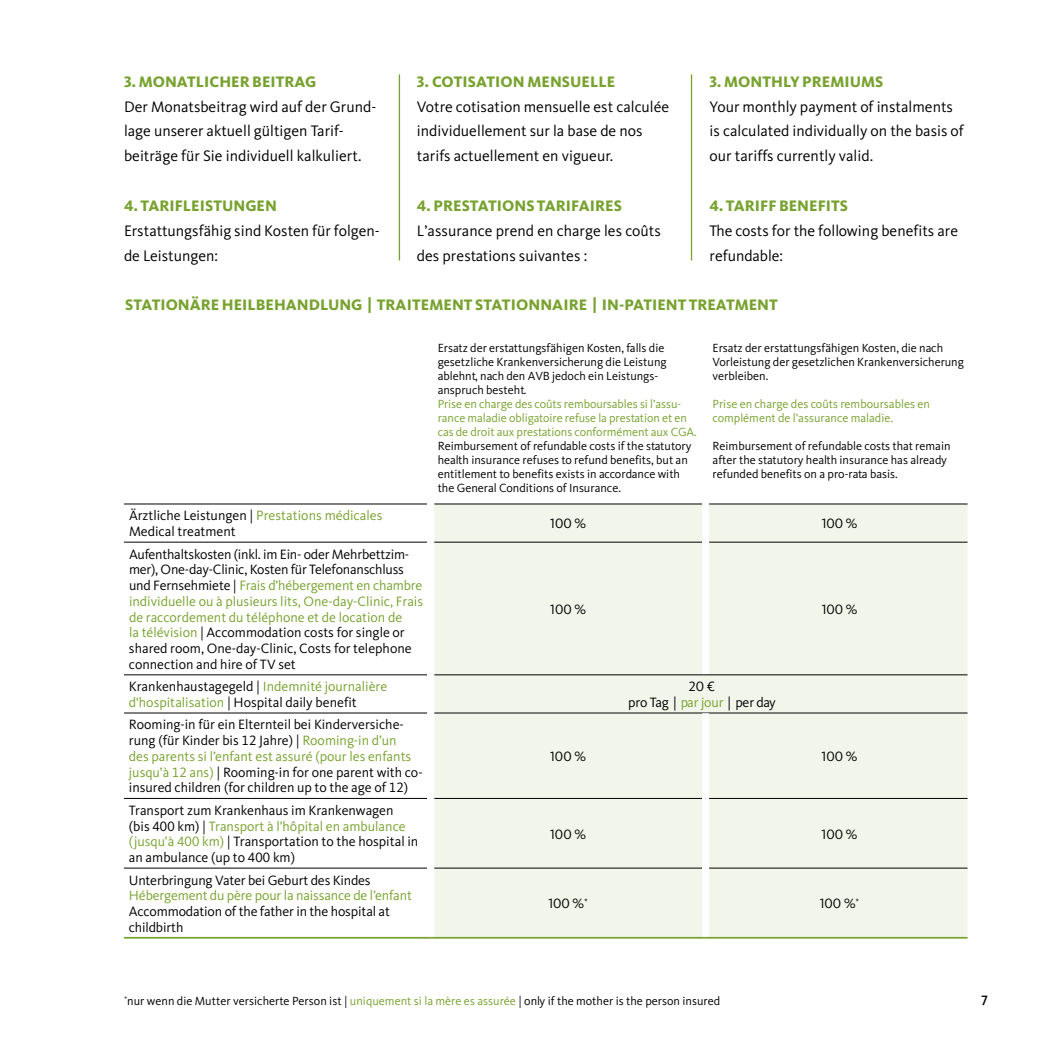
<style>
.page{position:relative;width:1042px;height:1042px;background:#fff}
.page>*{position:absolute;margin:0;border:0;box-sizing:border-box;transform-origin:0 0}
.t1{font:15.75px/24.8px "Kievit TF";color:#000}
.t2{font:15.75px/24.8px "Kievit";letter-spacing:.005em;color:#000}
.t3{font:15.75px "Kievit Extra Bold SC";color:#78a22f}
.t4{font:800 15.75px "Kievit";color:#78a22f}
.t5{font:14px/15.8px "Kievit TF";color:#000}
.t6{font:14px "Kievit Regular SC";color:#000}
.t7{font:14px "Kievit TF";letter-spacing:-.01em;color:#78a22f}
.t8{font:14px "Kievit";letter-spacing:-.01em;color:#000}
.t9{font:14px "Kievit Medium SC";color:#000}
.t10{font:12.25px/14px "Kievit";color:#000}
.t11{font:12.25px/14px "Kievit";letter-spacing:-.005em;color:#78a22f}
.s1{font-family:"Kievit Extra Bold SC";font-weight:400}
.s2{color:#78a22f}
.s3{font-family:"Charter EF"}
</style>
<div class="page">
<hr style="left:691px;top:74px;width:1px;height:186px;background:#78a22f">
<hr style="left:399px;top:74px;width:1px;height:186px;background:#78a22f">
<div style="left:434px;top:505px;width:533px;height:432px;background:#f2f6ea"></div>
<hr style="left:124px;top:504px;width:303px;height:1px;background:#000">
<hr style="left:434px;top:504px;width:268px;height:1px;background:#000">
<hr style="left:709px;top:504px;width:264px;height:1px;background:#000">
<hr style="left:124px;top:542px;width:303px;height:1px;background:#000">
<hr style="left:434px;top:542px;width:268px;height:1px;background:#000">
<hr style="left:709px;top:542px;width:264px;height:1px;background:#000">
<hr style="left:124px;top:713px;width:303px;height:1px;background:#000">
<div style="left:702px;top:504px;width:7px;height:38px;background:#fff"></div>
<div style="left:702px;top:542px;width:7px;height:132px;background:#fff"></div>
<hr style="left:124px;top:674px;width:303px;height:1px;background:#000">
<hr style="left:434px;top:674px;width:271px;height:1px;background:#000">
<hr style="left:705px;top:674px;width:268px;height:1px;background:#000">
<hr style="left:124px;top:868px;width:303px;height:1px;background:#000">
<hr style="left:434px;top:868px;width:268px;height:1px;background:#000">
<hr style="left:709px;top:868px;width:264px;height:1px;background:#000">
<hr style="left:124px;top:798px;width:303px;height:1px;background:#000">
<hr style="left:434px;top:798px;width:268px;height:1px;background:#000">
<hr style="left:709px;top:798px;width:264px;height:1px;background:#000">
<hr style="left:434px;top:713px;width:271px;height:1px;background:#000">
<hr style="left:705px;top:713px;width:268px;height:1px;background:#000">
<div style="left:702px;top:713px;width:7px;height:85px;background:#fff"></div>
<div style="left:702px;top:798px;width:7px;height:70px;background:#fff"></div>
<div style="left:702px;top:868px;width:7px;height:69px;background:#fff"></div>
<hr style="left:124px;top:937px;width:307px;height:1px;background:#78a22f">
<hr style="left:431px;top:937px;width:274px;height:1px;background:#78a22f">
<hr style="left:705px;top:937px;width:268px;height:1px;background:#78a22f">
<div style="left:967px;top:50px;width:7px;height:979px;background:#fff"></div>
<p class="t3" style="left:124px;top:72px;width:194px">3. MONATLICHE R BE ITRAG</p>
<p class="t1" style="left:124px;top:94px;width:254px">Der Monatsbeitrag wird auf der Grund&shy;lage unserer aktuell gültigen Tarif&shy;beiträge für Sie individuell kalkuliert.</p>
<p class="t3" style="left:124px;top:196px;width:154px">4. TARIFLEISTUNGEN</p>
<p class="t1" style="left:124px;top:218px;width:257px">Erstattungsfähig sind Kosten für folgen&shy;de Leistungen:</p>
<p class="t4" style="left:417px;top:72px;width:35px"><span class="s1">3</span>. COTISATIO</p>
<p class="t4" style="left:513px;top:72px;width:59px">N MENSUELLE</p>
<p class="t1" style="left:417px;top:94px;width:254px">Votre cotisation mensuelle est calculée individuellement sur la base de nos tarifs actuellement en vigueur.</p>
<p class="t3" style="left:417px;top:196px;width:207px">4. PRESTATIONS TARIFAIRES</p>
<p class="t2" style="left:417px;top:218px;width:245px">L’assurance prend en charge les coûts des prestations suivantes :</p>
<p class="t3" style="left:709px;top:72px;width:175px">3. MONTH LY PREMIUMS</p>
<p class="t1" style="left:709px;top:94px;width:256px">Your monthly payment of instalments is calculated individually on the basis of our tariffs currently valid.</p>
<p class="t3" style="left:709px;top:196px;width:140px">4. TARIFF BENEFITS</p>
<p class="t2" style="left:709px;top:218px;width:250px">The costs for the following benefits are refundable:</p>
<p class="t4" style="left:125px;top:295px;width:19px">STATIO</p>
<p class="t4" style="left:178px;top:295px;width:99px">NÄRE HEILBEHA</p>
<p class="t4" style="left:297px;top:295px;width:23px">NDLU</p>
<p class="t4" style="left:339px;top:295px;width:67px">NG | TRAITEME</p>
<p class="t4" style="left:452px;top:295px;width:33px">NT STATIO</p>
<p class="t4" style="left:528px;top:295px;width:105px">NNAI RE | IN-PATIE</p>
<p class="t4" style="left:666px;top:295px;width:53px">NT TREATME</p>
<p class="t4" style="left:757px;top:295px;width:20px">NT</p>
<p class="t10" style="left:438px;top:341px;width:230px">Ersatz der erstattungsfähigen Kosten, falls die gesetzliche Krankenversicherung die Leistung ablehnt, nach den AVB jedoch ein Leistungs&shy;anspruch besteht.</p>
<p class="t11" style="left:438px;top:397px;width:261px">Prise en charge des coûts remboursables si l’assu&shy;rance maladie obligatoire refuse la prestation et en cas de droit aux prestations conformément aux CGA.</p>
<p class="t10" style="left:438px;top:439px;width:255px">Reimbursement of refundable costs if the statutory health insurance refuses to refund benefits, but an entitlement to benefits exists in accordance with the General Conditions of Insurance.</p>
<p class="t10" style="left:712px;top:341px;width:253px">Ersatz der erstattungsfähigen Kosten, die nach<br>Vorleistung der gesetzlichen Krankenversicherung verbleiben.</p>
<p class="t11" style="left:712px;top:397px;width:219px">Prise en charge des coûts remboursables en complément de l’assurance maladie.</p>
<p class="t10" style="left:712px;top:439px;width:239px">Reimbursement of refundable costs that remain after the statutory health insurance has already refunded benefits on a pro-rata basis.</p>
<p class="t5" style="left:129px;top:508px;width:255px">Ärztliche Leistungen | <span class="s2">Prestations médicales<br></span>Medical treatment</p>
<p class="t6" style="left:550px;top:515px;width:37px">100 %</p>
<p class="t6" style="left:821px;top:515px;width:37px">100 %</p>
<p class="t5" style="left:129px;top:546px;width:296px">Aufenthaltskosten (inkl. im Ein- oder Mehrbettzim&shy;mer), One-day-Clinic, Kosten für Telefonanschluss und Fernsehmiete | <span class="s2">Frais d’hébergement en chambre individuelle ou à plusieurs lits, One-day-Clinic, Frais de raccordement du téléphone et de location de<br>la télévision</span> | Accommodation costs for single or shared room, One-day-Clinic, Costs for telephone connection and hire of TV set</p>
<p class="t6" style="left:550px;top:600px;width:37px">100 %</p>
<p class="t6" style="left:821px;top:600px;width:37px">100 %</p>
<p class="t5" style="left:129px;top:679px;width:260px">Krankenhaustagegeld | <span class="s2">Indemnité journalière d'hospitalisation</span> | Hospital daily benefit</p>
<p class="t6" style="left:689px;top:678px;width:28px">20 €</p>
<p class="t8" style="left:628px;top:694px;width:149px">pro Tag <span class="s3">|</span> <span class="s2">par jour</span> <span class="s3">|</span> per day</p>
<p class="t5" style="left:129px;top:717px;width:295px">Rooming-in für ein Elternteil bei Kinderversiche&shy;rung (für Kinder bis 12 Jahre) | <span class="s2">Rooming-in d’un<br>des parents si l’enfant est assuré (pour les enfants jusqu’à 12 ans)</span> | Rooming-in for one parent with co&shy;insured children (for children up to the age of 12)</p>
<p class="t5" style="left:129px;top:802px;width:291px">Transport zum Krankenhaus im Krankenwagen<br>(bis 400 km) | <span class="s2">Transport à l’hôpital en ambulance (jusqu’à 400 km)</span> | Transportation to the hospital in an ambulance (up to 400 km)</p>
<p class="t5" style="left:129px;top:872px;width:243px">Unterbringung Vater bei Geburt des Kindes</p>
<p class="t7" style="left:129px;top:888px;width:284px">Hébergement du père pour la naissance de l’enfant</p>
<p class="t5" style="left:129px;top:903px;width:262px">Accommodation of the father in the hospital at childbirth</p>
<p class="t6" style="left:550px;top:748px;width:37px">100 %</p>
<p class="t6" style="left:821px;top:748px;width:37px">100 %</p>
<p class="t6" style="left:550px;top:825px;width:37px">100 %</p>
<p class="t6" style="left:821px;top:825px;width:37px">100 %</p>
<p class="t6" style="left:548px;top:895px;width:41px">100 %<sup>*</sup></p>
<p class="t6" style="left:820px;top:895px;width:41px">100 %<sup>*</sup></p>
<p class="t10" style="left:124px;top:994px;width:598px"><sup>*</sup>nur wenn die Mutter versicherte Person ist | <span class="s2">uniquement si la mère es assurée</span> | only if the mother is the person insured</p>
<p class="t9" style="left:981px;top:991px;width:8px">7</p>
</div>
